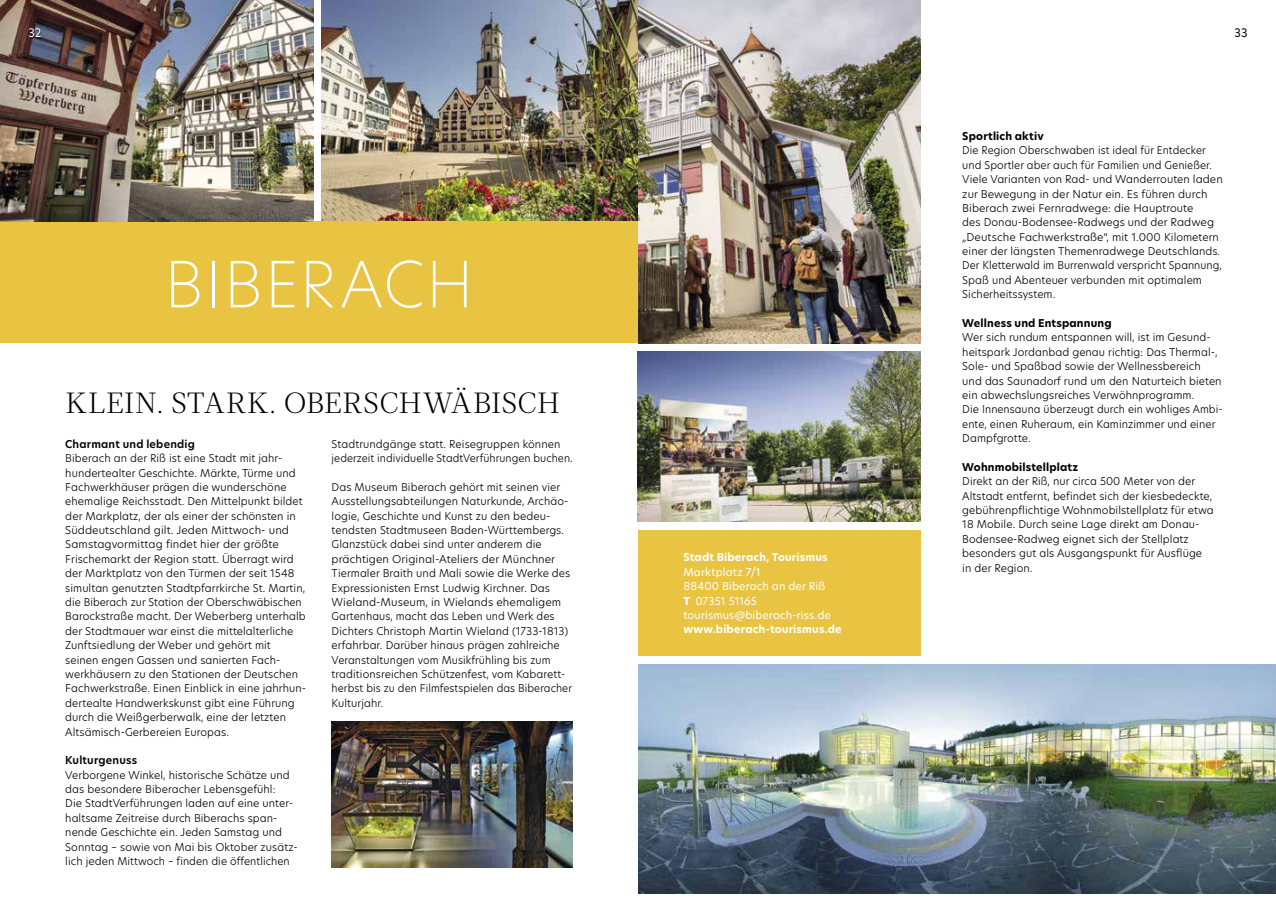
<style>
.page{position:relative;width:1276px;height:922px;background:#fff}
.page>*{position:absolute;margin:0;border:0;box-sizing:border-box;transform-origin:0 0}
.t1{font:200 62.5px "Hero New";letter-spacing:.015em;color:#fff}
.t2{font:300 30px "Velino Text";letter-spacing:.015em;color:#000}
.t3{font:11.62px "Hero New";color:#fff}
.t4{font:11.62px "Hero New";color:#000}
.t5{font:300 10.62px/14.4px "Hero New";letter-spacing:.005em;color:#000}
.t6{font:10.62px/14.4px "Hero New";letter-spacing:.015em;color:#fff}
.t7{font:700 10.62px "Hero New";letter-spacing:.015em;color:#000}
.t8{font:700 10.62px "Hero New";letter-spacing:.015em;color:#fff}
.t9{font:600 10.62px "Hero New";letter-spacing:.02em;color:#000}
.s1{font-weight:700}
</style>
<div class="page">
<img style="left:321px;top:0;width:317px;height:221px">
<div style="left:0;top:221px;width:638px;height:122px;background:#e9c443"></div>
<div style="left:638px;top:530px;width:282px;height:125px;background:#e9c443"></div>
<img style="left:638px;top:664px;width:638px;height:229px">
<img style="left:638px;top:351px;width:282px;height:170px">
<img style="left:638px;top:0;width:282px;height:343px">
<img style="left:332px;top:721px;width:240px;height:146px">
<img style="left:0;top:0;width:313px;height:221px">
<div style="left:28px;top:28px;width:15px;height:11px;background:#000;opacity:.75"></div>
<p class="t3" style="left:28px;top:25px;width:15px">32</p>
<p class="t4" style="left:1234px;top:25px;width:15px">33</p>
<h1 class="t1" style="left:164px;top:242px;width:311px">BIBERACH</h1>
<h2 class="t2" style="left:66px;top:384px;width:496px">KLEIN. STARK. OBERSCHWÄBISCH</h2>
<p class="t9" style="left:65px;top:436px;width:131px">Charmant und lebendig</p>
<p class="t5" style="left:65px;top:450px;width:242px">Biberach an der Riß ist eine Stadt mit jahr&shy;hundertealter Geschichte. Märkte, Türme und Fachwerkhäuser prägen die wunderschöne ehemalige Reichsstadt. Den Mittelpunkt bildet der Markplatz, der als einer der schönsten in Süddeutschland gilt. Jeden Mittwoch- und Samstagvormittag findet hier der größte Frischemarkt der Region statt. Überragt wird der Marktplatz von den Türmen der seit 1548 simultan genutzten Stadtpfarrkirche St. Martin, die Biberach zur Station der Oberschwäbischen Barockstraße macht. Der Weberberg unterhalb der Stadtmauer war einst die mittelalterliche Zunftsiedlung der Weber und gehört mit seinen engen Gassen und sanierten Fach&shy;werkhäusern zu den Stationen der Deutschen Fachwerkstraße. Einen Einblick in eine jahrhun&shy;dertealte Handwerkskunst gibt eine Führung durch die Weißgerberwalk, eine der letzten Altsämisch-Gerbereien Europas.</p>
<p class="t9" style="left:65px;top:753px;width:73px">Kulturgenuss</p>
<p class="t5" style="left:65px;top:767px;width:234px">Verborgene Winkel, historische Schätze und das besondere Biberacher Lebensgefühl:<br>Die StadtVerführungen laden auf eine unter&shy;haltsame Zeitreise durch Biberachs span&shy;nende Geschichte ein. Jeden Samstag und Sonntag – sowie von Mai bis Oktober zusätz&shy;lich jeden Mittwoch – finden die öffentlichen</p>
<p class="t5" style="left:332px;top:436px;width:242px">Stadtrundgänge statt. Reisegruppen können jederzeit individuelle StadtVerführungen buchen.</p>
<p class="t5" style="left:332px;top:479px;width:242px">Das Museum Biberach gehört mit seinen vier Ausstellungsabteilungen Naturkunde, Archäo&shy;logie, Geschichte und Kunst zu den bedeu&shy;tendsten Stadtmuseen Baden-Württembergs.<br>Glanzstück dabei sind unter anderem die prächtigen Original-Ateliers der Münchner Tiermaler Braith und Mali sowie die Werke des Expressionisten Ernst Ludwig Kirchner. Das Wieland-Museum, in Wielands ehemaligem Gartenhaus, macht das Leben und Werk des Dichters Christoph Martin Wieland (1733-1813) erfahrbar. Darüber hinaus prägen zahlreiche Veranstaltungen vom Musikfrühling bis zum traditionsreichen Schützenfest, vom Kabarett&shy;herbst bis zu den Filmfestspielen das Biberacher Kulturjahr.</p>
<p class="t8" style="left:683px;top:550px;width:146px">Stadt Biberach, Tourismus</p>
<p class="t6" style="left:683px;top:564px;width:149px">Marktplatz 7/1<br>88400 Biberach an der Riß<br><span class="s1">T</span> 07351 51165 tourismus@biberach-riss.de</p>
<p class="t8" style="left:683px;top:622px;width:160px">www.biberach-tourismus.de</p>
<p class="t7" style="left:962px;top:129px;width:83px">Sportlich aktiv</p>
<p class="t5" style="left:962px;top:143px;width:262px">Die Region Oberschwaben ist ideal für Entdecker und Sportler aber auch für Familien und Genießer.<br>Viele Varianten von Rad- und Wanderrouten laden zur Bewegung in der Natur ein. Es führen durch Biberach zwei Fernradwege: die Hauptroute<br>des Donau-Bodensee-Radwegs und der Radweg „Deutsche Fachwerkstraße“, mit 1.000 Kilometern einer der längsten Themenradwege Deutschlands.<br>Der Kletterwald im Burrenwald verspricht Spannung, Spaß und Abenteuer verbunden mit optimalem Sicherheitssystem.</p>
<p class="t7" style="left:962px;top:316px;width:151px">Wellness und Entspannung</p>
<p class="t5" style="left:962px;top:330px;width:262px">Wer sich rundum entspannen will, ist im Gesund&shy;heitspark Jordanbad genau richtig: Das Thermal-, Sole- und Spaßbad sowie der Wellnessbereich und das Saunadorf rund um den Naturteich bieten ein abwechslungsreiches Verwöhnprogramm.<br>Die Innensauna überzeugt durch ein wohliges Ambi&shy;ente, einen Ruheraum, ein Kaminzimmer und einer Dampfgrotte.</p>
<p class="t7" style="left:962px;top:459px;width:117px">Wohnmobilstellplatz</p>
<p class="t5" style="left:962px;top:474px;width:253px">Direkt an der Riß, nur circa 500 Meter von der Altstadt entfernt, befindet sich der kiesbedeckte, gebührenpflichtige Wohnmobilstellplatz für etwa 18 Mobile. Durch seine Lage direkt am Donau-Bodensee-Radweg eignet sich der Stellplatz besonders gut als Ausgangspunkt für Ausflüge in der Region.</p>
</div>
